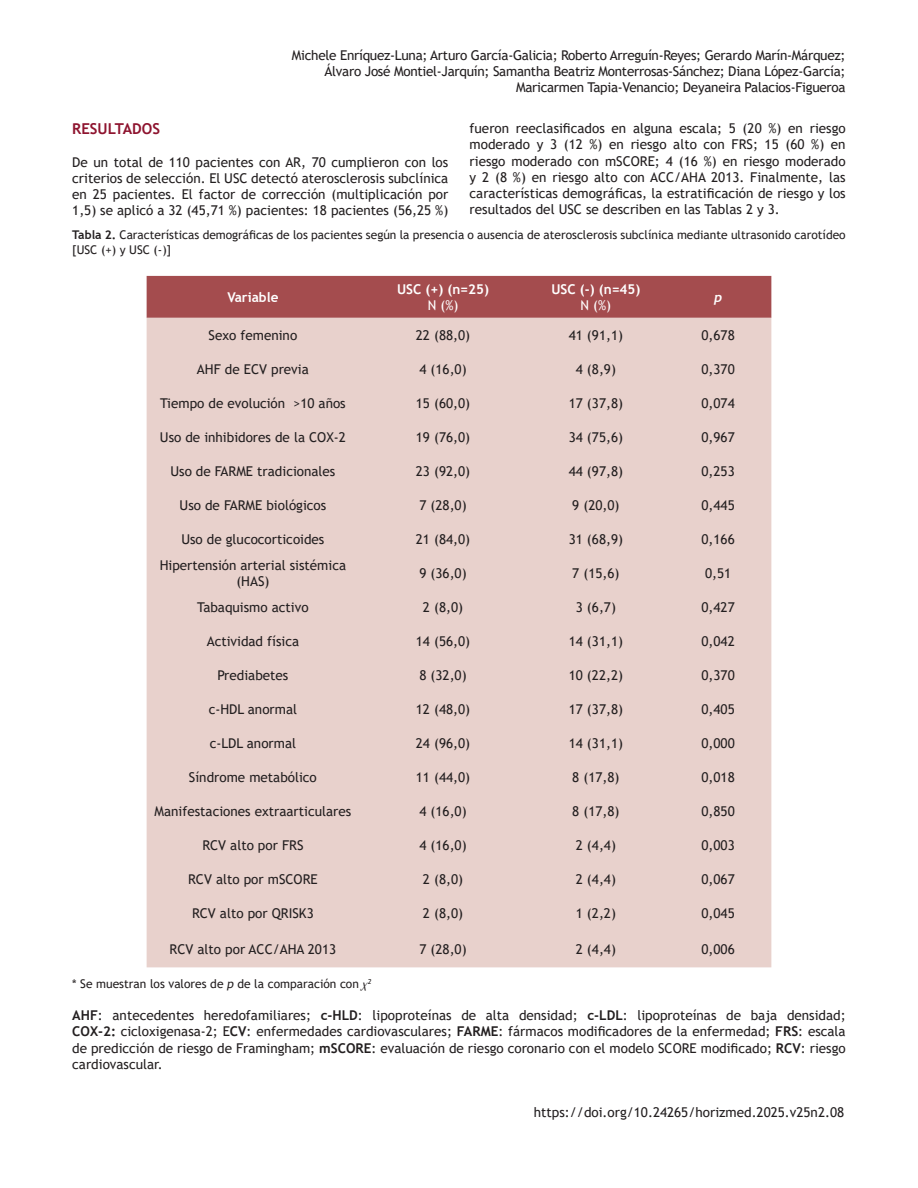
<style>
.page{position:relative;width:918px;height:1188px;background:#fff}
.page>*{position:absolute;margin:0;border:0;box-sizing:border-box;transform-origin:0 0}
.sub2{font:700 15px "Trebuchet MS";color:#8e142f}
.Texto{font:13.5px/16.2px "Trebuchet MS";color:#231f20;text-align:justify}
.Texto-2{font:13.5px/16.2px "Trebuchet MS";letter-spacing:-.02em;color:#231f20;text-align:right}
.Texto-3{font:700 13.5px "Trebuchet MS";color:#fff}
.Texto-4{font:13.5px "Trebuchet MS";color:#fff}
.Texto-5{font:italic 700 13.5px "Trebuchet";color:#fff}
.Texto-6{font:12px/14.4px "Trebuchet MS";color:#231f20}
.s1{font-weight:700}
.s2{font-style:italic}
.s3{font-family:"Times New Roman";font-style:italic}
</style>
<div class="page">
<div style="left:147px;top:276px;width:624px;height:42px;background:#a44c4e"></div>
<div style="left:147px;top:318px;width:624px;height:649px;background:#e8d1cc"></div>
<p class="Texto-2" style="left:292px;top:47px;width:555px">Michele Enríquez-Luna; Arturo García-Galicia; Roberto Arreguín-Reyes; Gerardo Marín-Márquez;<br>Álvaro José Montiel-Jarquín; Samantha Beatriz Monterrosas-Sánchez; Diana López-García;<br>Maricarmen Tapia-Venancio; Deyaneira Palacios-Figueroa</p>
<p class="Texto" style="left:470px;top:120px;width:378px">fueron reeclasificados en alguna escala; 5 (20 %) en riesgo moderado y 3 (12 %) en riesgo alto con FRS; 15 (60 %) en riesgo moderado con mSCORE; 4 (16 %) en riesgo moderado y 2 (8 %) en riesgo alto con ACC/AHA 2013. Finalmente, las características demográficas, la estratificación de riesgo y los resultados del USC se describen en las Tablas 2 y 3.</p>
<p class="Texto-6" style="left:72px;top:228px;width:775px"><span class="s1">Tabla 2.</span> Características demográficas de los pacientes según la presencia o ausencia de aterosclerosis subclínica mediante ultrasonido carotídeo [USC (+) y USC (-)]</p>
<p class="Texto-3" style="left:227px;top:289px;width:53px">Variable</p>
<p class="sub2" style="left:72px;top:120px;width:89px">RESULTADOS</p>
<p class="Texto" style="left:72px;top:154px;width:378px">De un total de 110 pacientes con AR, 70 cumplieron con los criterios de selección. El USC detectó aterosclerosis subclínica en 25 pacientes. El factor de corrección (multiplicación por 1,5) se aplicó a 32 (45,71 %) pacientes: 18 pacientes (56,25 %)</p>
<p class="Texto-3" style="left:397px;top:281px;width:93px">USC (+) (n=25)</p>
<p class="Texto-4" style="left:428px;top:297px;width:32px">N (%)</p>
<p class="Texto-3" style="left:551px;top:281px;width:90px">USC (-) (n=45)</p>
<p class="Texto-4" style="left:581px;top:297px;width:32px">N (%)</p>
<p class="Texto-5" style="left:714px;top:288px;width:10px">p</p>
<p class="Texto" style="left:209px;top:327px;width:90px">Sexo femenino</p>
<p class="Texto" style="left:416px;top:327px;width:56px">22 (88,0)</p>
<p class="Texto" style="left:569px;top:327px;width:56px">41 (91,1)</p>
<p class="Texto" style="left:702px;top:327px;width:35px">0,678</p>
<p class="Texto" style="left:197px;top:361px;width:113px">AHF de ECV previa</p>
<p class="Texto" style="left:419px;top:361px;width:49px">4 (16,0)</p>
<p class="Texto" style="left:576px;top:361px;width:42px">4 (8,9)</p>
<p class="Texto" style="left:702px;top:361px;width:35px">0,370</p>
<p class="Texto" style="left:160px;top:395px;width:187px">Tiempo de evolución &gt;10 años</p>
<p class="Texto" style="left:416px;top:395px;width:56px">15 (60,0)</p>
<p class="Texto" style="left:569px;top:395px;width:56px">17 (37,8)</p>
<p class="Texto" style="left:702px;top:395px;width:35px">0,074</p>
<p class="Texto" style="left:160px;top:429px;width:187px">Uso de inhibidores de la COX-2</p>
<p class="Texto" style="left:416px;top:429px;width:56px">19 (76,0)</p>
<p class="Texto" style="left:569px;top:429px;width:56px">34 (75,6)</p>
<p class="Texto" style="left:702px;top:429px;width:35px">0,967</p>
<p class="Texto" style="left:170px;top:463px;width:166px">Uso de FARME tradicionales</p>
<p class="Texto" style="left:416px;top:463px;width:56px">23 (92,0)</p>
<p class="Texto" style="left:569px;top:463px;width:56px">44 (97,8)</p>
<p class="Texto" style="left:702px;top:463px;width:35px">0,253</p>
<p class="Texto" style="left:180px;top:497px;width:148px">Uso de FARME biológicos</p>
<p class="Texto" style="left:419px;top:497px;width:49px">7 (28,0)</p>
<p class="Texto" style="left:572px;top:497px;width:49px">9 (20,0)</p>
<p class="Texto" style="left:702px;top:497px;width:35px">0,445</p>
<p class="Texto" style="left:181px;top:531px;width:145px">Uso de glucocorticoides</p>
<p class="Texto" style="left:416px;top:531px;width:56px">21 (84,0)</p>
<p class="Texto" style="left:569px;top:531px;width:56px">31 (68,9)</p>
<p class="Texto" style="left:702px;top:531px;width:35px">0,166</p>
<p class="Texto" style="left:160px;top:557px;width:188px;text-align:center">Hipertensión arterial sistémica (HAS)</p>
<p class="Texto" style="left:419px;top:565px;width:49px">9 (36,0)</p>
<p class="Texto" style="left:572px;top:565px;width:49px">7 (15,6)</p>
<p class="Texto" style="left:705px;top:565px;width:28px">0,51</p>
<p class="Texto" style="left:197px;top:599px;width:113px">Tabaquismo activo</p>
<p class="Texto" style="left:423px;top:599px;width:42px">2 (8,0)</p>
<p class="Texto" style="left:576px;top:599px;width:42px">3 (6,7)</p>
<p class="Texto" style="left:702px;top:599px;width:35px">0,427</p>
<p class="Texto" style="left:207px;top:633px;width:94px">Actividad física</p>
<p class="Texto" style="left:416px;top:633px;width:56px">14 (56,0)</p>
<p class="Texto" style="left:569px;top:633px;width:56px">14 (31,1)</p>
<p class="Texto" style="left:702px;top:633px;width:35px">0,042</p>
<p class="Texto" style="left:217px;top:667px;width:73px">Prediabetes</p>
<p class="Texto" style="left:419px;top:667px;width:49px">8 (32,0)</p>
<p class="Texto" style="left:569px;top:667px;width:56px">10 (22,2)</p>
<p class="Texto" style="left:702px;top:667px;width:35px">0,370</p>
<p class="Texto" style="left:209px;top:701px;width:90px">c-HDL anormal</p>
<p class="Texto" style="left:416px;top:701px;width:56px">12 (48,0)</p>
<p class="Texto" style="left:569px;top:701px;width:56px">17 (37,8)</p>
<p class="Texto" style="left:702px;top:701px;width:35px">0,405</p>
<p class="Texto" style="left:210px;top:735px;width:88px">c-LDL anormal</p>
<p class="Texto" style="left:416px;top:735px;width:56px">24 (96,0)</p>
<p class="Texto" style="left:569px;top:735px;width:56px">14 (31,1)</p>
<p class="Texto" style="left:702px;top:735px;width:35px">0,000</p>
<p class="Texto" style="left:189px;top:769px;width:129px">Síndrome metabólico</p>
<p class="Texto" style="left:416px;top:769px;width:56px">11 (44,0)</p>
<p class="Texto" style="left:572px;top:769px;width:49px">8 (17,8)</p>
<p class="Texto" style="left:702px;top:769px;width:35px">0,018</p>
<p class="Texto" style="left:155px;top:803px;width:198px">Manifestaciones extraarticulares</p>
<p class="Texto" style="left:419px;top:803px;width:49px">4 (16,0)</p>
<p class="Texto" style="left:572px;top:803px;width:49px">8 (17,8)</p>
<p class="Texto" style="left:702px;top:803px;width:35px">0,850</p>
<p class="Texto" style="left:202px;top:837px;width:103px">RCV alto por FRS</p>
<p class="Texto" style="left:419px;top:837px;width:49px">4 (16,0)</p>
<p class="Texto" style="left:576px;top:837px;width:42px">2 (4,4)</p>
<p class="Texto" style="left:702px;top:837px;width:35px">0,003</p>
<p class="Texto" style="left:188px;top:871px;width:131px">RCV alto por mSCORE</p>
<p class="Texto" style="left:423px;top:871px;width:42px">2 (8,0)</p>
<p class="Texto" style="left:576px;top:871px;width:42px">2 (4,4)</p>
<p class="Texto" style="left:702px;top:871px;width:35px">0,067</p>
<p class="Texto" style="left:192px;top:905px;width:123px">RCV alto por QRISK3</p>
<p class="Texto" style="left:423px;top:905px;width:42px">2 (8,0)</p>
<p class="Texto" style="left:576px;top:905px;width:42px">1 (2,2)</p>
<p class="Texto" style="left:702px;top:905px;width:35px">0,045</p>
<p class="Texto" style="left:170px;top:941px;width:168px">RCV alto por ACC/AHA 2013</p>
<p class="Texto" style="left:419px;top:941px;width:49px">7 (28,0)</p>
<p class="Texto" style="left:576px;top:941px;width:42px">2 (4,4)</p>
<p class="Texto" style="left:702px;top:941px;width:35px">0,006</p>
<p class="Texto-6" style="left:72px;top:976px;width:301px">* Se muestran los valores de <span class="s2">p</span> de la comparación con <span class="s3">ꭕ</span><sup>2</sup></p>
<p class="Texto" style="left:72px;top:1007px;width:775px"><span class="s1">AHF</span>: antecedentes heredofamiliares; <span class="s1">c-HLD</span>: lipoproteínas de alta densidad; <span class="s1">c-LDL</span>: lipoproteínas de baja densidad; <span class="s1">COX-2:</span> cicloxigenasa-2; E<span class="s1">CV</span>: enfermedades cardiovasculares; <span class="s1">FARME</span>: fármacos modificadores de la enfermedad; <span class="s1">FRS</span>: escala de predicción de riesgo de Framingham; <span class="s1">mSCORE</span>: evaluación de riesgo coronario con el modelo SCORE modificado; <span class="s1">RCV</span>: riesgo cardiovascular.</p>
<p class="Texto" style="left:534px;top:1104px;width:312px">https://doi.org/10.24265/horizmed.2025.v25n2.08</p>
</div>
